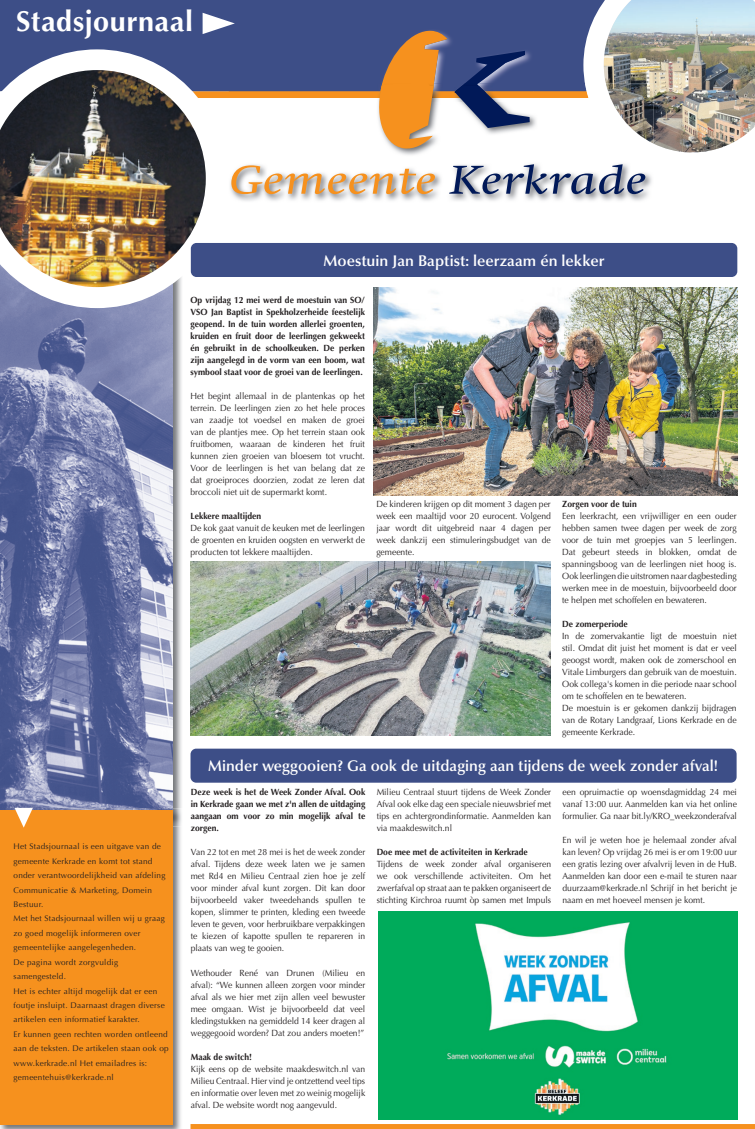
<style>
.page{position:relative;width:755px;height:1129px;background:#fff}
.page>*{position:absolute;margin:0;border:0;box-sizing:border-box;transform-origin:0 0}
.t1{font:700 28.8px "Optima LT Std";letter-spacing:.02em;color:#fff}
.t2{font:600 15.5px "Optima LT Std";color:#fff}
.t3{font:9px/12px "Optima LT Std";color:#231f20;text-align:justify;scale:.95 1}
.t4{font:700 9px/12px "Optima LT Std";color:#231f20;text-align:justify;scale:.95 1}
.t5{font:8.2px/14.4px "Optima LT Std";letter-spacing:.03em;color:#231f20}
</style>
<div class="page">
<div style="left:0;top:0;width:754px;height:91px;background:#3d4e87"></div>
<img style="left:173px;top:308px;width:9px;height:500px">
<img style="left:0;top:308px;width:173px;height:500px">
<img style="left:0;top:808px;width:182px;height:320px">
<div style="left:0;top:809px;width:173px;height:315px;background:#f6911e"></div>
<svg style="left:15px;top:807px;width:18px;height:21px"></svg>
<div style="left:190px;top:1123px;width:564px;height:5px;background:#f6911e"></div>
<svg style="left:0;top:49px;width:182px;height:259px"></svg>
<img style="left:0;top:70px;width:205px;height:217px">
<img style="left:232px;top:194px;width:416px;height:7px">
<svg style="left:202px;top:0;width:552px;height:194px"></svg>
<div style="left:191px;top:243px;width:545px;height:34px;background:#3d4e87;border-radius:6px"></div>
<div style="left:190px;top:748px;width:546px;height:34px;background:#3d4e87;border-radius:6px"></div>
<img style="left:190px;top:561px;width:360px;height:174px">
<img style="left:373px;top:287px;width:363px;height:208px">
<img style="left:378px;top:911px;width:358px;height:208px">
<h1 class="t1" style="left:16px;top:5px;width:178px">Stadsjournaal</h1>
<p class="t5" style="left:14px;top:839px;width:156px">Het Stadsjournaal is een uitgave van de gemeente Kerkrade en komt tot stand onder verantwoordelijkheid van afdeling Communicatie &amp; Marketing, Domein Bestuur.<br>Met het Stadsjournaal willen wij u graag zo goed mogelijk informeren over gemeentelijke aangelegenheden.<br>De pagina wordt zorgvuldig samengesteld.<br>Het is echter altijd mogelijk dat er een foutje insluipt. Daarnaast dragen diverse artikelen een informatief karakter.<br>Er kunnen geen rechten worden ontleend aan de teksten. De artikelen staan ook op www.kerkrade.nl Het emailadres is: gemeentehuis@kerkrade.nl</p>
<h2 class="t2" style="left:323px;top:251px;width:282px">Moestuin Jan Baptist: leerzaam én lekker</h2>
<p class="t4" style="left:190px;top:294px;width:185px">Op vrijdag 12 mei werd de moestuin van SO/ VSO Jan Baptist in Spekholzerheide feestelijk geopend. In de tuin worden allerlei groenten, kruiden en fruit door de leerlingen gekweekt én gebruikt in de schoolkeuken. De perken zijn aangelegd in de vorm van een boom, wat symbool staat voor de groei van de leerlingen.</p>
<p class="t3" style="left:190px;top:390px;width:185px">Het begint allemaal in de plantenkas op het terrein. De leerlingen zien zo het hele proces van zaadje tot voedsel en maken de groei van de plantjes mee. Op het terrein staan ook fruitbomen, waaraan de kinderen het fruit kunnen zien groeien van bloesem tot vrucht.<br>Voor de leerlingen is het van belang dat ze dat groeiproces doorzien, zodat ze leren dat broccoli niet uit de supermarkt komt.</p>
<p class="t4" style="left:190px;top:510px;width:76px">Lekkere maaltijden</p>
<p class="t3" style="left:190px;top:522px;width:185px">De kok gaat vanuit de keuken met de leerlingen de groenten en kruiden oogsten en verwerkt de producten tot lekkere maaltijden.</p>
<p class="t3" style="left:376px;top:498px;width:185px">De kinderen krijgen op dit moment 3 dagen per week een maaltijd voor 20 eurocent. Volgend jaar wordt dit uitgebreid naar 4 dagen per week dankzij een stimuleringsbudget van de gemeente.</p>
<p class="t4" style="left:561px;top:498px;width:80px">Zorgen voor de tuin</p>
<p class="t3" style="left:561px;top:510px;width:185px">Een leerkracht, een vrijwilliger en een ouder hebben samen twee dagen per week de zorg voor de tuin met groepjes van 5 leerlingen.<br>Dat gebeurt steeds in blokken, omdat de spanningsboog van de leerlingen niet hoog is.<br>Ook leerlingen die uitstromen naar dagbesteding werken mee in de moestuin, bijvoorbeeld door te helpen met schoffelen en bewateren.</p>
<p class="t4" style="left:561px;top:618px;width:71px">De zomerperiode</p>
<p class="t3" style="left:561px;top:630px;width:185px;text-align:left">In de zomervakantie ligt de moestuin niet stil. Omdat dit juist het moment is dat er veel geoogst wordt, maken ook de zomerschool en Vitale Limburgers dan gebruik van de moestuin.<br>Ook collega's komen in die periode naar school om te schoffelen en te bewateren.<br>De moestuin is er gekomen dankzij bijdragen van de Rotary Landgraaf, Lions Kerkrade en de gemeente Kerkrade.</p>
<h2 class="t2" style="left:208px;top:757px;width:511px">Minder weggooien? Ga ook de uitdaging aan tijdens de week zonder afval!</h2>
<p class="t4" style="left:191px;top:786px;width:185px">Deze week is het de Week Zonder Afval. Ook in Kerkrade gaan we met z'n allen de uitdaging aangaan om voor zo min mogelijk afval te zorgen.</p>
<p class="t3" style="left:191px;top:846px;width:185px">Van 22 tot en met 28 mei is het de week zonder afval. Tijdens deze week laten we je samen met Rd4 en Milieu Centraal zien hoe je zelf voor minder afval kunt zorgen. Dit kan door bijvoorbeeld vaker tweedehands spullen te kopen, slimmer te printen, kleding een tweede leven te geven, voor herbruikbare verpakkingen te kiezen of kapotte spullen te repareren in plaats van weg te gooien.</p>
<p class="t3" style="left:191px;top:966px;width:185px">Wethouder René van Drunen (Milieu en afval): “We kunnen alleen zorgen voor minder afval als we hier met zijn allen veel bewuster mee omgaan. Wist je bijvoorbeeld dat veel kledingstukken na gemiddeld 14 keer dragen al weggegooid worden? Dat zou anders moeten!”</p>
<p class="t4" style="left:191px;top:1050px;width:66px">Maak de switch!</p>
<p class="t3" style="left:191px;top:1062px;width:185px">Kijk eens op de website maakdeswitch.nl van Milieu Centraal. Hier vind je ontzettend veel tips en informatie over leven met zo weinig mogelijk afval. De website wordt nog aangevuld.</p>
<p class="t3" style="left:562px;top:786px;width:185px">een opruimactie op woensdagmiddag 24 mei vanaf 13:00 uur. Aanmelden kan via het online formulier. Ga naar bit.ly/KRO_weekzonderafval</p>
<p class="t3" style="left:562px;top:834px;width:185px">En wil je weten hoe je helemaal zonder afval kan leven? Op vrijdag 26 mei is er om 19:00 uur een gratis lezing over afvalvrij leven in de HuB.<br>Aanmelden kan door een e-mail te sturen naar duurzaam@kerkrade.nl Schrijf in het bericht je naam en met hoeveel mensen je komt.</p>
<p class="t3" style="left:376px;top:786px;width:185px">Milieu Centraal stuurt tijdens de Week Zonder Afval ook elke dag een speciale nieuwsbrief met tips en achtergrondinformatie. Aanmelden kan via maakdeswitch.nl</p>
<p class="t4" style="left:376px;top:846px;width:160px">Doe mee met de activiteiten in Kerkrade</p>
<p class="t3" style="left:376px;top:858px;width:185px">Tijdens de week zonder afval organiseren we ook verschillende activiteiten. Om het zwerfafval op straat aan te pakken organiseert de stichting Kirchroa ruumt òp samen met Impuls</p>
</div>
